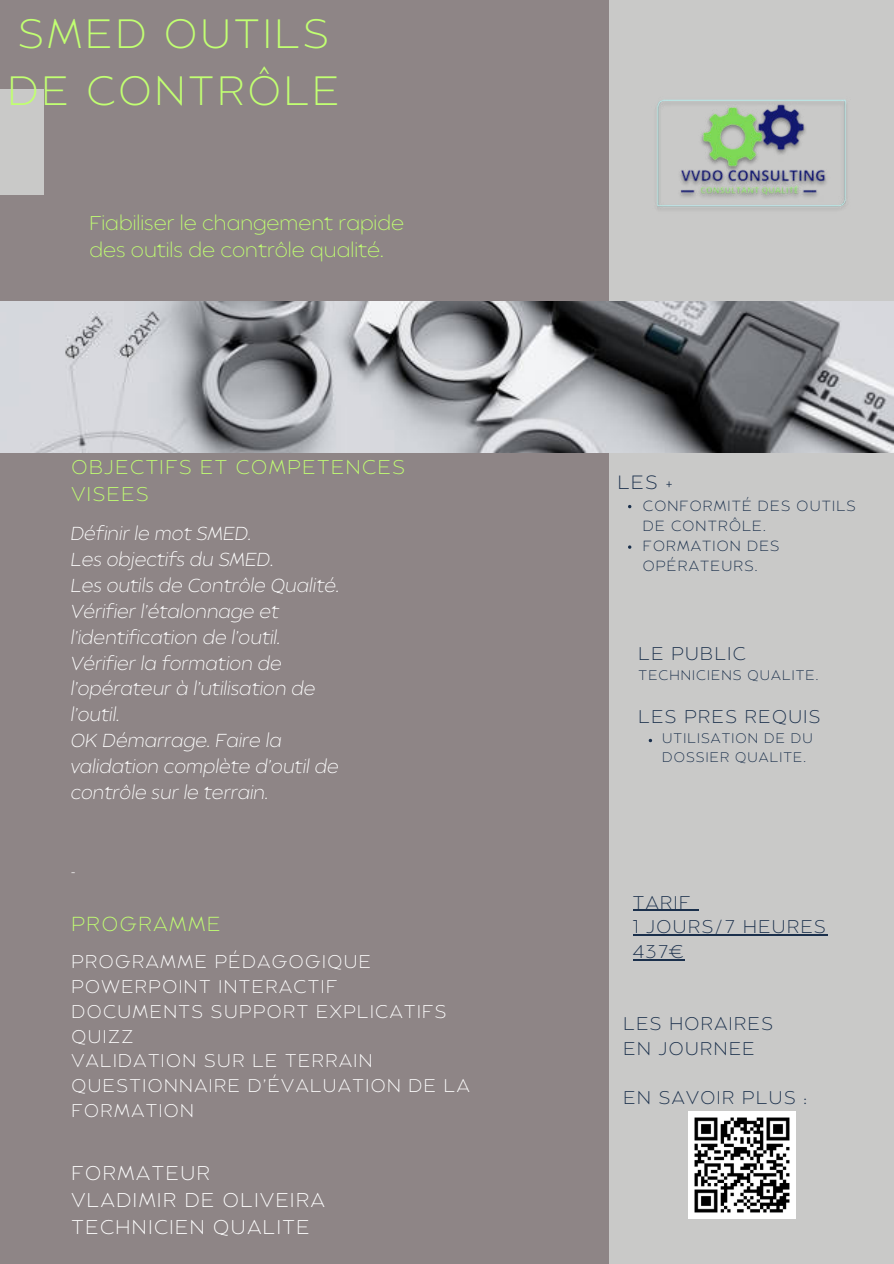
<style>
.page{position:relative;width:894px;height:1264px;background:#fff}
.page>*{position:absolute;margin:0;border:0;box-sizing:border-box;transform-origin:0 0}
.t1{font:200 40.95px/56.8px "Balgin";letter-spacing:.08em;color:#c1ff72}
.t2{font:200 20.25px "Balgin";letter-spacing:.08em;color:#c1ff72}
.t3{font:200 19.8px/27px "Balgin";color:#c1ff72}
.t4{font:200 19.8px/27px "Balgin";letter-spacing:.08em;color:#fff}
.t5{font:200 19.8px/27px "Balgin";letter-spacing:.08em;color:#c1ff72}
.t6{font:200 19.2px "Balgin";color:#1b304c}
.t7{font:italic 200 18.75px/25.8px "Balgin";color:#fff}
.t8{font:200 18.3px/24.8px "Balgin";letter-spacing:.08em;color:#fff}
.t9{font:200 18.3px/24.8px "Balgin";letter-spacing:.08em;color:#1b304c}
.t10{font:200 14.7px/20.2px "Balgin";letter-spacing:.08em;color:#1b304c}
.t11{font:200 13.8px/19.2px "Balgin";letter-spacing:.08em;color:#1b304c}
</style>
<div class="page">
<div style="left:0;top:0;width:893px;height:1263px;background:#8e8586"></div>
<div style="left:609px;top:0;width:284px;height:1263px;background:#c9c9c8"></div>
<div style="left:0;top:89px;width:43px;height:106px;background:#c9c9c8"></div>
<img style="left:688px;top:1111px;width:107px;height:107px">
<img style="left:657px;top:100px;width:190px;height:110px">
<img style="left:0;top:301px;width:893px;height:151px">
<svg style="left:628px;top:545px;width:3px;height:4px"></svg>
<hr style="left:632px;top:909px;width:59px;height:1px;background:#1b304c">
<hr style="left:632px;top:934px;width:195px;height:1px;background:#1b304c">
<hr style="left:632px;top:959px;width:52px;height:1px;background:#1b304c">
<h1 class="t1" style="left:8px;top:5px;width:333px">SMED OUTILS<br>DE CONTRÔLE</h1>
<p class="t3" style="left:89px;top:209px;width:316px">Fiabiliser le changement rapide des outils de contrôle qualité.</p>
<p class="t5" style="left:71px;top:453px;width:335px">OBJECTIFS ET COMPETENCES<br>VISEES</p>
<p class="t7" style="left:71px;top:520px;width:270px">Définir le mot SMED.<br>Les objectifs du SMED.<br>Les outils de Contrôle Qualité.<br>Vérifier l’étalonnage et l’identification de l’outil.<br>Vérifier la formation de l’opérateur à l’utilisation de l’outil.<br>OK Démarrage. Faire la validation complète d’outil de contrôle sur le terrain.</p>
<p class="t7" style="left:71px;top:856px;width:7px">-</p>
<p class="t2" style="left:71px;top:910px;width:151px">PROGRAMME</p>
<p class="t8" style="left:71px;top:949px;width:399px">PROGRAMME PÉDAGOGIQUE<br>POWERPOINT INTERACTIF<br>DOCUMENTS SUPPORT EXPLICATIFS<br>QUIZZ<br>VALIDATION SUR LE TERRAIN<br>QUESTIONNAIRE D’ÉVALUATION DE LA<br>FORMATION</p>
<p class="t4" style="left:71px;top:1158px;width:255px">FORMATEUR<br>VLADIMIR DE OLIVEIRA<br>TECHNICIEN QUALITE</p>
<p class="t6" style="left:617px;top:470px;width:56px">LES +</p>
<p class="t10" style="left:642px;top:495px;width:214px">CONFORMITÉ DES OUTILS<br>DE CONTRÔLE.<br>FORMATION DES<br>OPÉRATEURS.</p>
<p class="t9" style="left:638px;top:641px;width:108px">LE PUBLIC</p>
<p class="t11" style="left:638px;top:665px;width:181px">TECHNICIENS QUALITE.</p>
<p class="t9" style="left:638px;top:704px;width:183px">LES PRES REQUIS</p>
<p class="t11" style="left:662px;top:728px;width:152px">UTILISATION DE DU<br>DOSSIER QUALITE.</p>
<p class="t9" style="left:632px;top:889px;width:194px">TARIF<br>1 JOURS/7 HEURES<br>437€</p>
<p class="t9" style="left:623px;top:1011px;width:151px">LES HORAIRES<br>EN JOURNEE</p>
<p class="t9" style="left:623px;top:1084px;width:185px">EN SAVOIR PLUS :</p>
</div>
